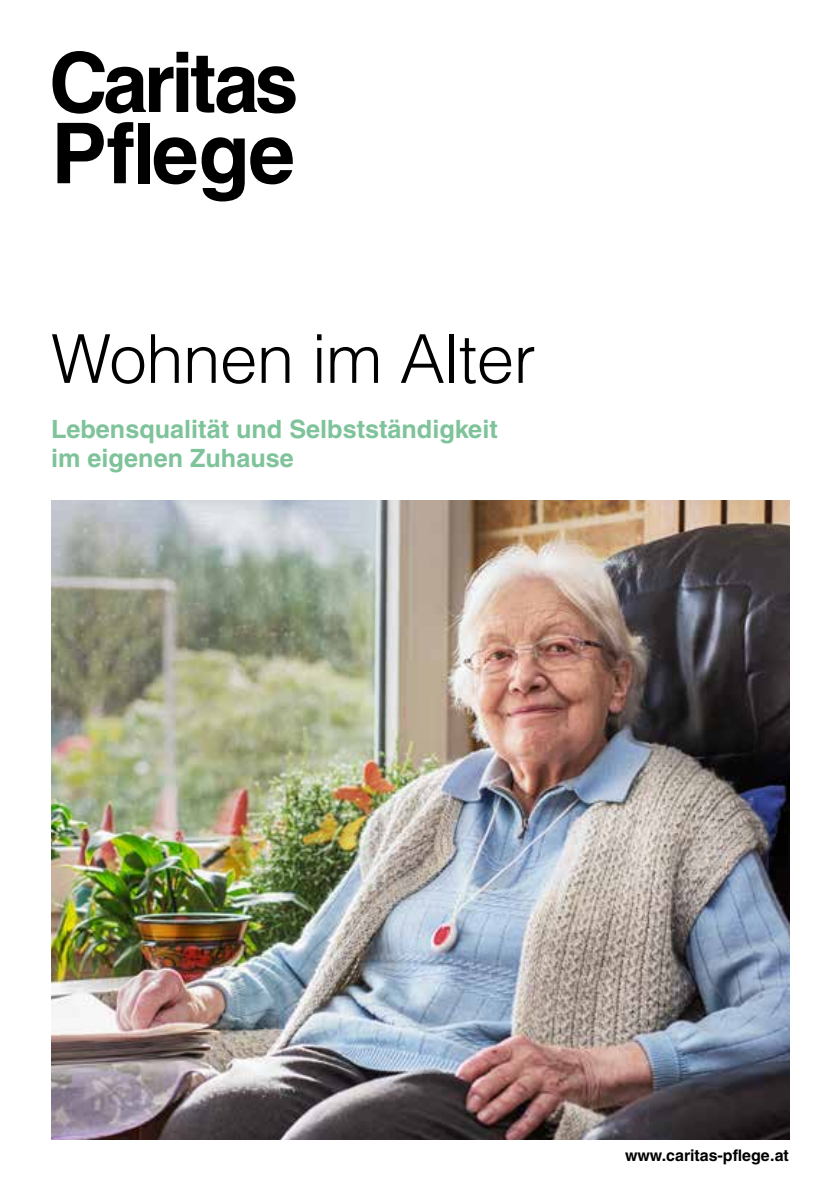
<style>
.page{position:relative;width:840px;height:1191px;background:#fff}
.page>*{position:absolute;margin:0;border:0;box-sizing:border-box;transform-origin:0 0}
.t1{font:700 84px "Helvetica LT Std";letter-spacing:-.015em;color:#000}
.t2{font:300 67.4px "Helvetica LT Std";letter-spacing:-.01em;color:#000}
.t3{font:700 25.2px/28.8px "Helvetica LT Std";color:#7ec39a}
.t4{font:700 16px "Helvetica LT Std";color:#000}
</style>
<div class="page">
<svg style="left:52px;top:51px;width:243px;height:63px"></svg>
<img style="left:52px;top:500px;width:737px;height:640px">
<h1 class="t1" style="left:51px;top:102px;width:245px">Pflege</h1>
<h2 class="t2" style="left:51px;top:317px;width:486px">Wohnen im Alter</h2>
<p class="t3" style="left:51px;top:414px;width:448px">Lebensqualität und Selbstständigkeit im eigenen Zuhause</p>
<p class="t4" style="left:624px;top:1145px;width:165px">www.caritas-pflege.at</p>
</div>
